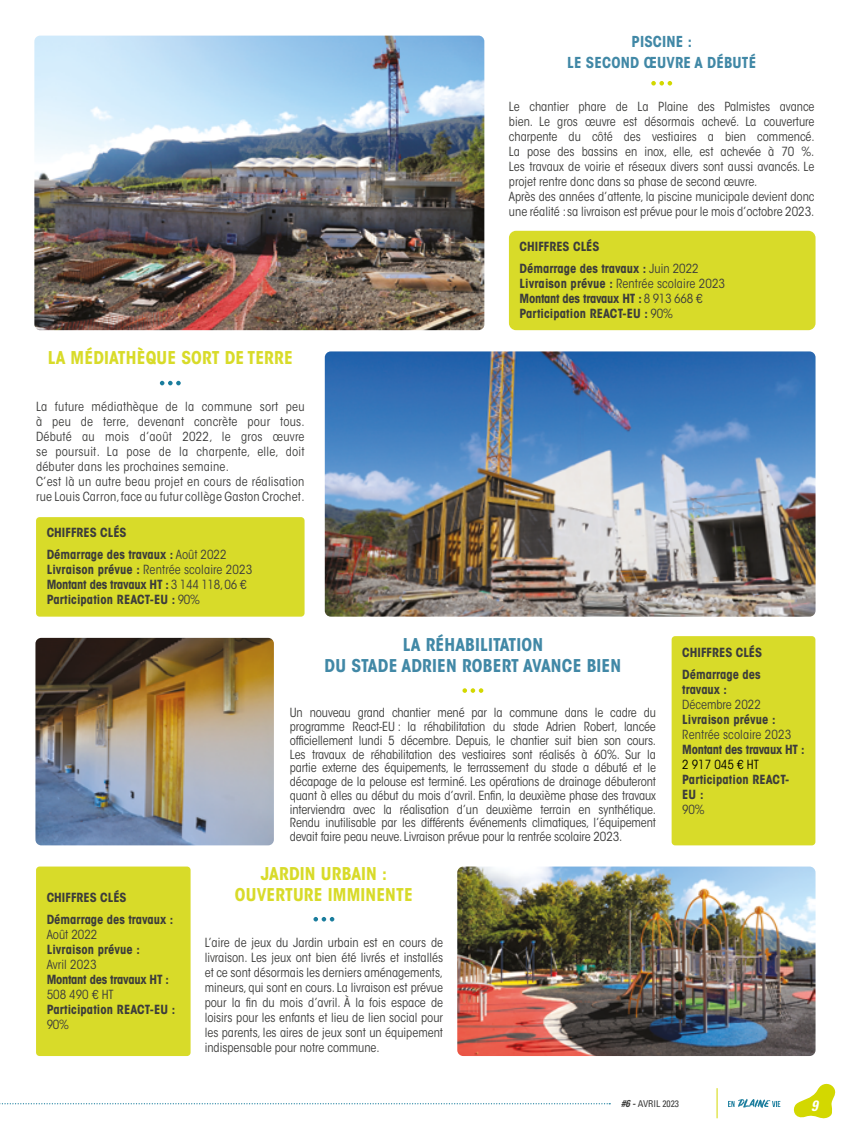
<style>
.page{position:relative;width:851px;height:1134px;background:#fff}
.page>*{position:absolute;margin:0;border:0;box-sizing:border-box;transform-origin:0 0}
.t1{font:700 condensed 17.5px/21px "ITC Avant Garde Std";letter-spacing:.01em;color:#d8db29;text-align:center}
.t2{font:700 condensed 17.5px/21px "ITC Avant Garde Std";letter-spacing:.01em;color:#4188a6;text-align:center}
.t3{font:700 condensed 15px/21px "ITC Avant Garde Std";letter-spacing:.01em;color:#4188a6;text-align:center}
.t4{font:italic 700 condensed 15px "Univers LT Std";color:#fff}
.t5{font:condensed 12.5px/15px "ITC Avant Garde Std";color:#3c3c3b;text-align:justify}
.t6{font:condensed 12.5px/15px "ITC Avant Garde Std";letter-spacing:.02em;color:#3c3c3b}
.t7{font:700 condensed 12.5px/22.1px "ITC Avant Garde Std";color:#3c3c3b}
.t8{font:700 condensed 12.5px/15px "ITC Avant Garde Std";letter-spacing:-.02em;color:#3c3c3b}
.t9{font:condensed 12.5px "ITC Avant Garde Std";color:#000}
.t10{font:condensed 9.38px "Univers LT Std";color:#3c3c3b}
.s1{font-weight:400}
.s2{font-weight:700;font-style:italic;font-size:10px}
</style>
<div class="page">
<svg style="left:793px;top:1083px;width:43px;height:36px"></svg>
<hr style="left:716px;top:1088px;width:1px;height:30px;background:#d3d800">
<svg style="left:728px;top:1099px;width:52px;height:9px"></svg>
<svg style="left:0;top:1103px;width:610px;height:1px"></svg>
<img style="left:325px;top:351px;width:490px;height:266px">
<img style="left:457px;top:866px;width:358px;height:190px">
<svg style="left:160px;top:381px;width:21px;height:4px"></svg>
<svg style="left:313px;top:917px;width:21px;height:4px"></svg>
<svg style="left:462px;top:688px;width:21px;height:5px"></svg>
<div style="left:36px;top:517px;width:268px;height:100px;background:#d8db29;border-radius:4px"></div>
<div style="left:36px;top:866px;width:154px;height:190px;background:#d8db29;border-radius:4px"></div>
<div style="left:671px;top:636px;width:144px;height:209px;background:#d8db29;border-radius:4px"></div>
<img style="left:34px;top:36px;width:450px;height:294px">
<svg style="left:651px;top:81px;width:21px;height:5px"></svg>
<div style="left:509px;top:231px;width:306px;height:99px;background:#d8db29;border-radius:7px"></div>
<img style="left:35px;top:638px;width:239px;height:207px">
<h1 class="t1" style="left:48px;top:347px;width:246px">LA MÉDIATHÈQUE SORT DE TERRE</h1>
<p class="t6" style="left:36px;top:399px;width:270px">La future médiathèque de la commune sort peu à peu de terre, devenant concrète pour tous.<br>Débuté au mois d’août 2022, le gros œuvre se poursuit. La pose de la charpente, elle, doit débuter dans les prochaines semaine.<br>C’est là un autre beau projet en cours de réalisation rue Louis Carron, face au futur collège Gaston Crochet.</p>
<p class="t7" style="left:47px;top:521px;width:181px">CHIFFRES CLÉS<br>Démarrage des travaux : <span class="s1">Août 2022</span></p>
<p class="t8" style="left:47px;top:562px;width:207px">Livraison prévue : <span class="s1">Rentrée scolaire 2023<br></span>Montant des travaux HT : <span class="s1">3 144 118, 06 €<br></span>Participation REACT-EU : <span class="s1">90%</span></p>
<p class="t3" style="left:567px;top:30px;width:190px">PISCINE :<br>LE SECOND ŒUVRE A DÉBUTÉ</p>
<p class="t5" style="left:509px;top:99px;width:307px;text-align:left">Le chantier phare de La Plaine des Palmistes avance bien. Le gros œuvre est désormais achevé. La couverture charpente du côté des vestiaires a bien commencé.<br>La pose des bassins en inox, elle, est achevée à 70 %.<br>Les travaux de voirie et réseaux divers sont aussi avancés. Le projet rentre donc dans sa phase de second œuvre.<br>Après des années d’attente, la piscine municipale devient donc une réalité : sa livraison est prévue pour le mois d’octobre 2023.</p>
<p class="t7" style="left:519px;top:235px;width:181px">CHIFFRES CLÉS<br>Démarrage des travaux : <span class="s1">Juin 2022</span></p>
<p class="t8" style="left:519px;top:276px;width:207px">Livraison prévue : <span class="s1">Rentrée scolaire 2023<br></span>Montant des travaux HT : <span class="s1">8 913 668 €<br></span>Participation REACT-EU : <span class="s1">90%</span></p>
<p class="t7" style="left:47px;top:886px;width:128px">CHIFFRES CLÉS<br>Démarrage des travaux :</p>
<p class="t5" style="left:47px;top:927px;width:52px">Août 2022</p>
<p class="t7" style="left:47px;top:939px;width:95px">Livraison prévue :</p>
<p class="t5" style="left:47px;top:957px;width:51px">Avril 2023</p>
<p class="t8" style="left:47px;top:972px;width:124px">Montant des travaux HT :</p>
<p class="t5" style="left:47px;top:987px;width:69px">508 490 € HT</p>
<p class="t7" style="left:47px;top:999px;width:130px">Participation REACT-EU :</p>
<p class="t5" style="left:47px;top:1017px;width:24px">90%</p>
<h1 class="t2" style="left:324px;top:634px;width:298px">LA RÉHABILITATION<br>DU STADE ADRIEN ROBERT AVANCE BIEN</h1>
<p class="t5" style="left:290px;top:706px;width:367px;line-height:13.8px">Un nouveau grand chantier mené par la commune dans le cadre du programme React-EU : la réhabilitation du stade Adrien Robert, lancée officiellement lundi 5 décembre. Depuis, le chantier suit bien son cours.<br>Les travaux de réhabilitation des vestiaires sont réalisés à 60%. Sur la partie externe des équipements, le terrassement du stade a débuté et le décapage de la pelouse est terminé. Les opérations de drainage débuteront quant à elles au début du mois d’avril. Enfin, la deuxième phase des travaux interviendra avec la réalisation d’un deuxième terrain en synthétique.<br>Rendu inutilisable par les différents événements climatiques, l’équipement devait faire peau neuve. Livraison prévue pour la rentrée scolaire 2023.</p>
<h1 class="t1" style="left:235px;top:862px;width:179px">JARDIN URBAIN :<br>OUVERTURE IMMINENTE</h1>
<p class="t5" style="left:205px;top:935px;width:240px">L’aire de jeux du Jardin urbain est en cours de livraison. Les jeux ont bien été livrés et installés et ce sont désormais les derniers aménagements, mineurs, qui sont en cours. La livraison est prévue pour la fin du mois d’avril. À la fois espace de loisirs pour les enfants et lieu de lien social pour les parents, les aires de jeux sont un équipement indispensable pour notre commune.</p>
<p class="t7" style="left:682px;top:641px;width:81px">CHIFFRES CLÉS<br>Démarrage des</p>
<p class="t7" style="left:682px;top:679px;width:46px">travaux :</p>
<p class="t5" style="left:682px;top:697px;width:80px">Décembre 2022</p>
<p class="t7" style="left:682px;top:709px;width:95px">Livraison prévue :</p>
<p class="t5" style="left:682px;top:727px;width:110px">Rentrée scolaire 2023</p>
<p class="t8" style="left:682px;top:742px;width:124px">Montant des travaux HT :</p>
<p class="t9" style="left:682px;top:757px;width:78px">2 917 045 € HT</p>
<p class="t7" style="left:682px;top:772px;width:109px;line-height:15px">Participation REACT-<br>EU :</p>
<p class="t5" style="left:682px;top:802px;width:24px">90%</p>
<p class="t10" style="left:621px;top:1098px;width:59px"><span class="s2">#6 -</span> AVRIL 2023</p>
<p class="t4" style="left:811px;top:1096px;width:8px">9</p>
</div>
